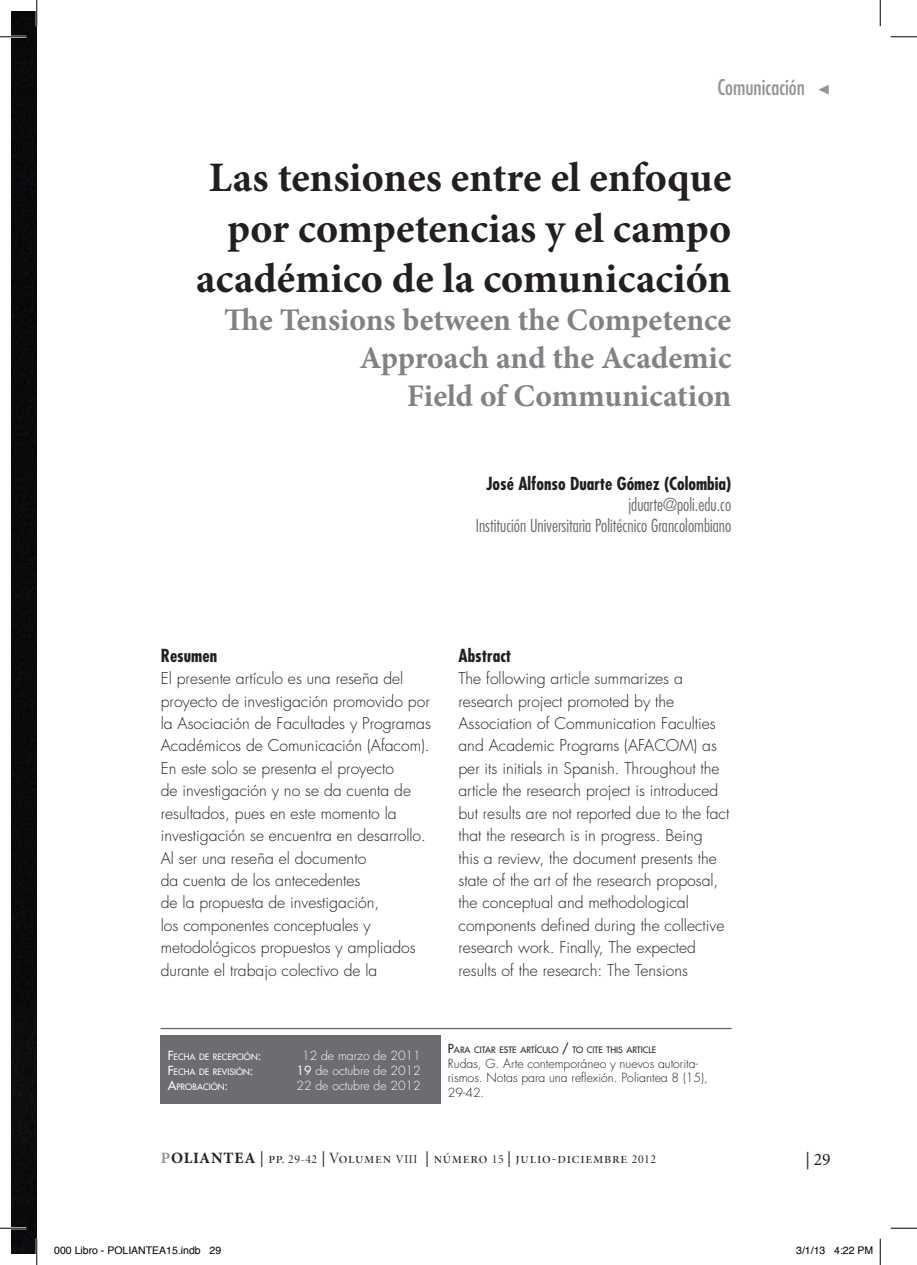
<style>
.page{position:relative;width:917px;height:1265px;background:#fff}
.page>*{position:absolute;margin:0;border:0;box-sizing:border-box;transform-origin:0 0}
.t1{font:700 42px/50.4px "Minion Pro";color:#231f20;text-align:right}
.t2{font:700 31.5px/37.8px "Minion Pro";color:#808285;text-align:right}
.t3{font:condensed 21px "Futura Std";color:#939598}
.t4{font:300 condensed 17.5px/21px "Futura Std";color:#6c6d70;text-align:right}
.t5{font:700 condensed 17.5px "Futura Std";color:#231f20}
.t6{font:17.5px "Minion Pro";color:#231f20}
.t7{font:300 15.75px/22.4px "Futura Std";color:#231f20}
.t8{font:15.75px "Minion Pro Disp";letter-spacing:.05em;color:#231f20}
.t9{font:300 12.25px/14.7px "Futura Std";color:#231f20}
.t10{font:300 12.25px "Futura Std";color:#fff}
.t11{font:10.5px "Helvetica";color:#000}
.t12{font:500 8.58px "Futura Std";color:#fff}
.t13{font:500 8.58px "Futura Std";color:#231f20}
.s1{font-family:"Minion Pro";font-stretch:normal}
.s2{font-size:12.25px}
.s3{font-weight:400}
.s4{font-family:"Minion Pro";font-weight:700;color:#939598}
.s5{font-family:"Minion Pro";font-weight:700}
.s6{font-family:"Minion Pro"}
</style>
<div class="page">
<div style="left:12px;top:12px;width:25px;height:1240px;background:#0b0a0c"></div>
<hr style="left:161px;top:1028px;width:570px;height:1px;background:#231f20">
<hr style="left:161px;top:1027px;width:570px;height:1px;background:#6c6d70">
<div style="left:161px;top:1035px;width:280px;height:68px;background:#6c6d70"></div>
<hr style="left:0;top:36px;width:26px;height:2px;background:#fff">
<hr style="left:0;top:1226px;width:26px;height:2px;background:#fff">
<svg style="left:0;top:36px;width:26px;height:1px"></svg>
<svg style="left:891px;top:36px;width:26px;height:1px"></svg>
<svg style="left:0;top:1227px;width:26px;height:1px"></svg>
<svg style="left:891px;top:1227px;width:26px;height:1px"></svg>
<svg style="left:36px;top:0;width:1px;height:26px"></svg>
<svg style="left:36px;top:1238px;width:1px;height:26px"></svg>
<svg style="left:880px;top:0;width:1px;height:26px"></svg>
<svg style="left:880px;top:1238px;width:1px;height:26px"></svg>
<h3 class="t3" style="left:717px;top:75px;width:115px">Comunicación <span class="s1">◀</span></h3>
<h1 class="t1" style="left:196px;top:152px;width:537px">Las tensiones entre el enfoque por competencias y el campo académico de la comunicación</h1>
<h2 class="t2" style="left:224px;top:301px;width:508px">The Tensions between the Competence<br>Approach and the Academic<br>Field of Communication</h2>
<p class="t5" style="left:486px;top:473px;width:246px">José Alfonso Duarte Gómez (Colombia)</p>
<p class="t4" style="left:476px;top:494px;width:257px">jduarte@poli.edu.co<br>Institución Universitaria Politécnico Grancolombiano</p>
<p class="t5" style="left:161px;top:644px;width:58px">Resumen</p>
<p class="t7" style="left:161px;top:667px;width:272px">El presente artículo es una reseña del proyecto de investigación promovido por la Asociación de Facultades y Programas Académicos de Comunicación (Afacom).<br>En este solo se presenta el proyecto<br>de investigación y no se da cuenta de resultados, pues en este momento la investigación se encuentra en desarrollo.<br>Al ser una reseña el documento<br>da cuenta de los antecedentes<br>de la propuesta de investigación,<br>los componentes conceptuales y metodológicos propuestos y ampliados durante el trabajo colectivo de la</p>
<p class="t5" style="left:458px;top:644px;width:54px">Abstract</p>
<p class="t7" style="left:458px;top:667px;width:272px">The following article summarizes a research project promoted by the Association of Communication Faculties and Academic Programs (AFACOM) as per its initials in Spanish. Throughout the article the research project is introduced but results are not reported due to the fact that the research is in progress. Being<br>this a review, the document presents the state of the art of the research proposal, the conceptual and methodological components defined during the collective research work. Finally, The expected results of the research: The Tensions</p>
<p class="t12" style="left:168px;top:1051px;width:95px"><span class="s2">F</span>ECHA DE RECEPCIÓN<span class="s2">:</span></p>
<p class="t10" style="left:302px;top:1048px;width:120px">12 de marzo de 2011</p>
<p class="t12" style="left:168px;top:1066px;width:87px"><span class="s2">F</span>ECHA DE REVISIÓN<span class="s2">:</span></p>
<p class="t10" style="left:296px;top:1062px;width:126px"><span class="s3">19</span> de octubre de 2012</p>
<p class="t12" style="left:168px;top:1080px;width:62px"><span class="s2">A</span>PROBACIÓN<span class="s2">:</span></p>
<p class="t10" style="left:296px;top:1077px;width:126px">22 de octubre de 2012</p>
<p class="t13" style="left:448px;top:1044px;width:210px"><span class="s2">P</span>ARA CITAR ESTE ARTÍCULO <span class="s2">/</span> TO CITE THIS ARTICLE</p>
<p class="t9" style="left:448px;top:1055px;width:261px">Rudas, G. Arte contemporáneo y nuevos autorita&shy;rismos. Notas para una reflexión. Poliantea 8 (15),<br>29-42.</p>
<p class="t8" style="left:161px;top:1148px;width:497px"><span class="s4">P</span><span class="s5">OLIANTEA</span> <span class="s6">|</span> pp. <span class="s2">29-42</span> <span class="s6">|</span> Volumen <span class="s2">VIII</span> <span class="s6">|</span> número <span class="s2">15</span> <span class="s6">|</span> julio-diciembre <span class="s2">2012</span></p>
<p class="t6" style="left:805px;top:1146px;width:27px">|29</p>
<p class="t11" style="left:54px;top:1242px;width:168px">000 Libro - POLIANTEA15.indb 29</p>
<p class="t11" style="left:796px;top:1242px;width:79px">3/1/13 4:22 PM</p>
</div>
